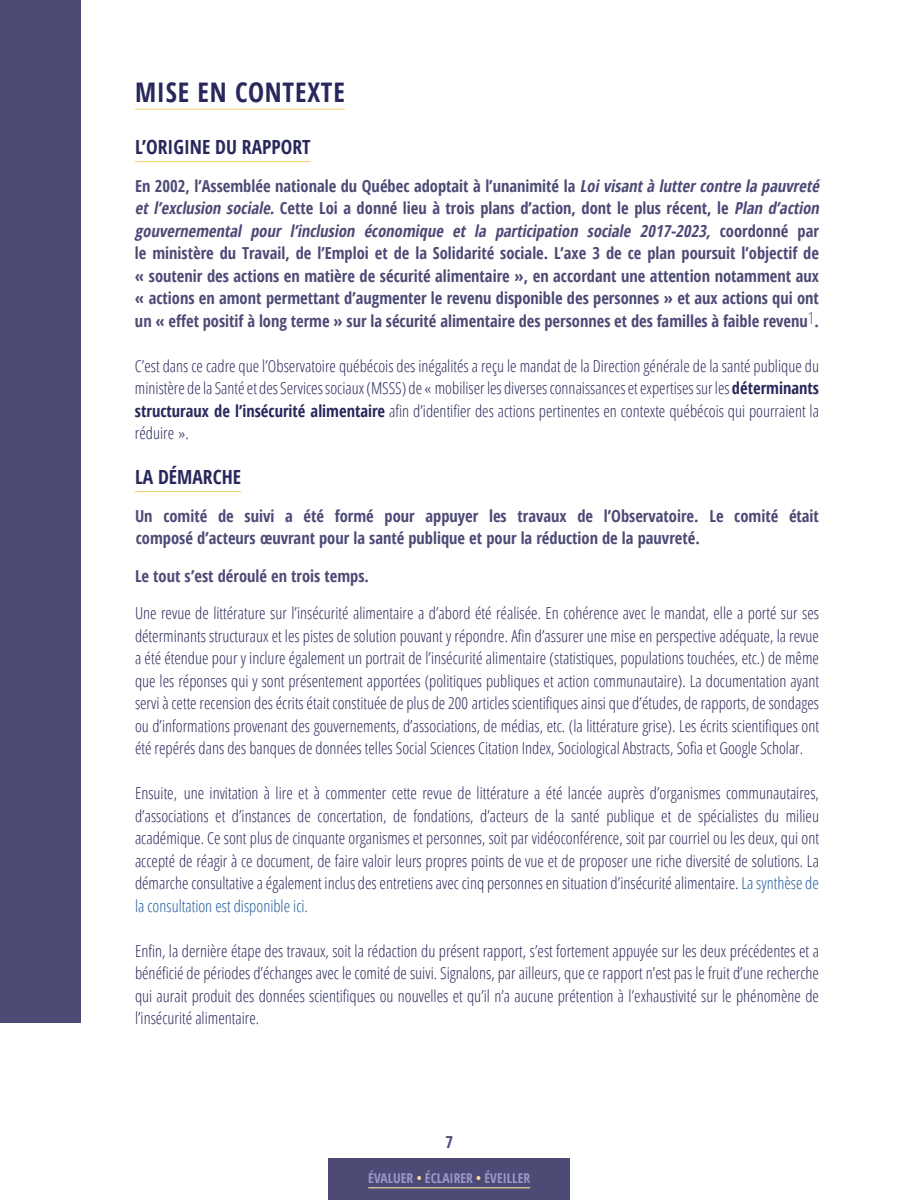
<style>
.page{position:relative;width:900px;height:1200px;background:#fff}
.page>*{position:absolute;margin:0;border:0;box-sizing:border-box;transform-origin:0 0}
.t1{font:700 27px "Open Sans Condensed";letter-spacing:.03em;color:#28285c}
.t2{font:700 19.5px "Open Sans Condensed";color:#28285c}
.t3{font:300 16.5px/22.5px "Open Sans Condensed";color:#28285c;text-align:justify}
.t4{font:700 16.5px/22.5px "Open Sans Condensed";color:#4d4a76}
.t5{font:700 13.5px "Open Sans Condensed";color:#9a98c8}
.s1{font-style:italic}
.s2{font-weight:700}
.s3{color:#225b9c}
.s4{color:#f6e199}
</style>
<div class="page">
<div style="left:328px;top:1158px;width:242px;height:42px;background:#4d4a76"></div>
<hr style="left:368px;top:1187px;width:162px;height:1px;background:#f6e199">
<hr style="left:135px;top:109px;width:210px;height:1px;background:#f2d166">
<hr style="left:135px;top:161px;width:176px;height:1px;background:#f2d166">
<hr style="left:135px;top:491px;width:106px;height:1px;background:#f2d166">
<div style="left:0;top:0;width:81px;height:1023px;background:#4d4a76"></div>
<h1 class="t1" style="left:135px;top:73px;width:211px">MISE EN CONTEXTE</h1>
<p class="t2" style="left:135px;top:133px;width:177px">L’ORIGINE DU RAPPORT</p>
<p class="t4" style="left:135px;top:174px;width:689px">En 2002, l’Assemblée nationale du Québec adoptait à l’unanimité la <span class="s1">Loivisantà luttercontre la pauvreté et l’exclusion sociale.</span> Cette Loi a donné lieu à trois plans d’action, dont le plus récent, le <span class="s1">Plan d’action gouvernemental pour l’inclusion économique et la participation sociale 2017-2023,</span> c o o r d o n n é p a r le ministère du Travail, de l’Emploi et de la Solidarité sociale. L’axe 3 de ce plan poursuit l’objectif de « soutenir des actions en matière de sécurité alimentaire », en accordant une attention notamment aux « actions en amont permettant d’augmenter le revenu disponible des personnes » et aux actions qui ont un « effet positif à long terme » sur la sécurité alimentaire des personnes et des familles à faible revenu<sup>1</sup>.</p>
<p class="t3" style="left:135px;top:354px;width:686px">C’est dans ce cadre que l’Observatoire québécois des inégalités a reçu le mandat de la Direction générale de la santé publique du ministère de la Santé et des Services sociaux (MSSS) de « mobiliser les diverses connaissances et expertises sur les <span class="s2">déterminants structuraux de l’insécurité alimentaire</span> afin d’identifier des actions pertinentes en contexte québécois qui pourraient la réduire ».</p>
<p class="t2" style="left:135px;top:463px;width:108px">LA DÉMARCHE</p>
<p class="t4" style="left:135px;top:504px;width:685px">Un comité de suivi a été formé pour appuyer les travaux de l’Observatoire. Le comité était composé d’acteurs œuvrant pour la santé publique et pour la réduction de la pauvreté.</p>
<p class="t4" style="left:135px;top:564px;width:236px">Le tout s’est déroulé en trois temps.</p>
<p class="t3" style="left:135px;top:601px;width:686px">Une revue de littérature sur l’insécurité alimentaire a d’abord été réalisée. En cohérence avec le mandat, elle a porté sur ses déterminants structuraux et les pistes de solution pouvant y répondre. Afin d’assurer une mise en perspective adéquate, la revue a été étendue pour y inclure également un portrait de l’insécurité alimentaire (statistiques, populations touchées, etc.) de même que les réponses qui y sont présentement apportées (politiques publiques et action communautaire). La documentation ayant servi à cette recension des écrits était constituée de plus de 200 articles scientifiques ainsi que d’études, de rapports, de sondages ou d’informations provenant des gouvernements, d’associations, de médias, etc. (la littérature grise). Les écrits scientifiques ont été repérés dans des banques de données telles Social Sciences Citation Index, Sociological Abstracts, Sofia et Google Scholar.</p>
<p class="t3" style="left:135px;top:781px;width:686px">Ensuite, une invitation à lire et à commenter cette revue de littérature a été lancée auprès d’organismes communautaires, d’associations et d’instances de concertation, de fondations, d’acteurs de la santé publique et de spécialistes du milieu académique. Ce sont plus de cinquante organismes et personnes, soit par vidéoconférence, soit par courriel ou les deux, qui ont accepté de réagir à ce document, de faire valoir leurs propres points de vue et de proposer une riche diversité de solutions. La démarche consultative a également inclus des entretiens avec cinq personnes en situation d’insécurité alimentaire. <span class="s3">La synthèse de la consultation est disponible ici.</span></p>
<p class="t3" style="left:135px;top:939px;width:686px">Enfin, la dernière étape des travaux, soit la rédaction du présent rapport, s’est fortement appuyée sur les deux précédentes et a bénéficié de périodes d’échanges avec le comité de suivi. Signalons, par ailleurs, que ce rapport n’est pas le fruit d’une recherche qui aurait produit des données scientifiques ou nouvelles et qu’il n’a aucune prétention à l’exhaustivité sur le phénomène de l’insécurité alimentaire.</p>
<p class="t4" style="left:445px;top:1131px;width:9px">7</p>
<p class="t5" style="left:368px;top:1169px;width:163px">ÉVALUER <span class="s4">•</span> ÉCLAIRER <span class="s4">•</span> ÉVEILLER</p>
</div>
